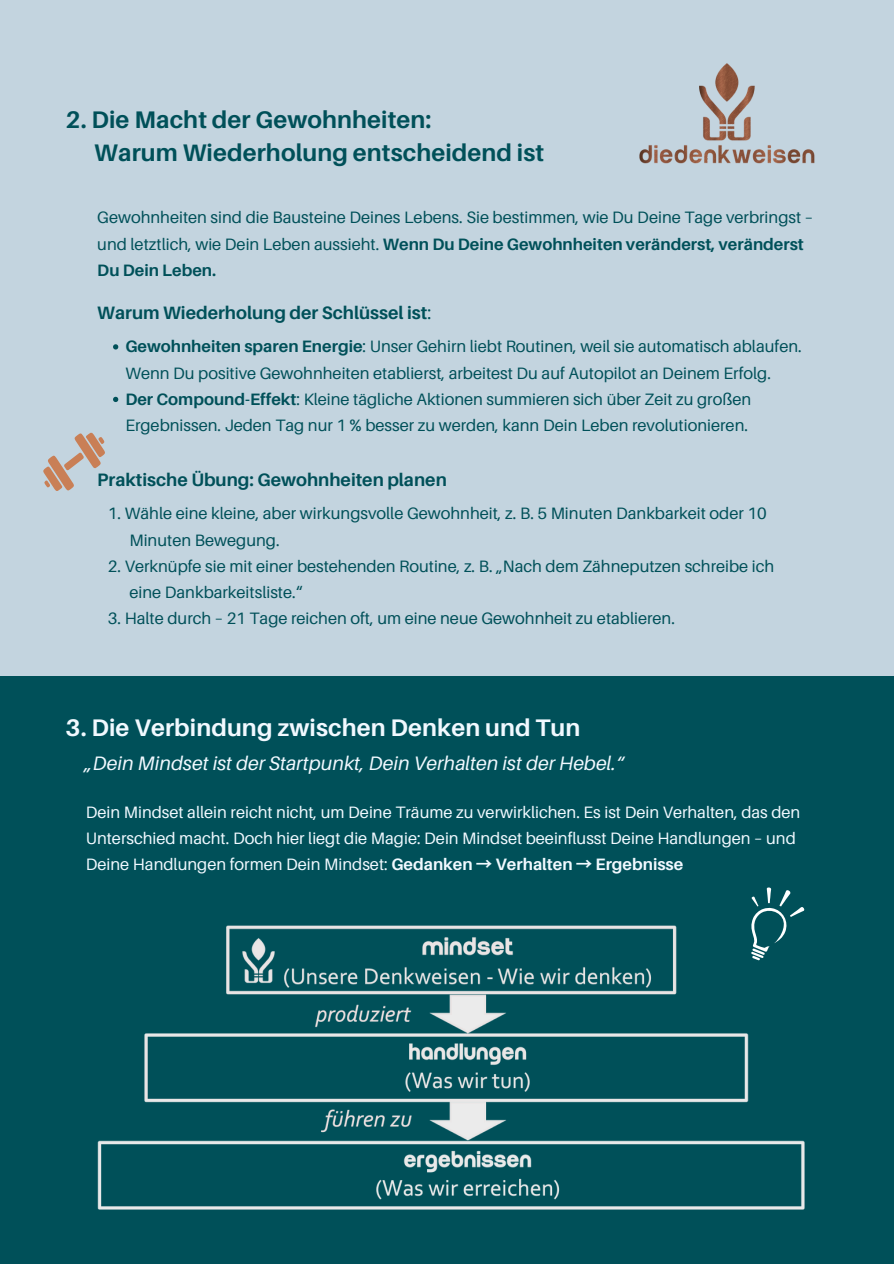
<style>
.page{position:relative;width:894px;height:1264px;background:#fff}
.page>*{position:absolute;margin:0;border:0;box-sizing:border-box;transform-origin:0 0}
.t1{font:700 24px/32.7px "Aileron";letter-spacing:.005em;color:#005059}
.t2{font:700 24px "Aileron";letter-spacing:.005em;color:#f1f9ff}
.t3{font:italic 19.5px "Aileron";letter-spacing:.005em;color:#f1f9ff}
.t4{font:700 18px "Aileron";color:#005059}
.t5{font:16.5px/26.2px "Aileron";color:#005059}
.t6{font:16.5px/26.2px "Aileron";color:#f1f9ff}
.s1{font-weight:700}
.s2{font-weight:400}
.s3{font-family:"Noto Sans CJ Ksc";font-weight:700}
</style>
<div class="page">
<div style="left:0;top:0;width:893px;height:1263px;background:#c3d4df"></div>
<img style="left:639px;top:63px;width:176px;height:101px">
<div style="left:0;top:675px;width:893px;height:588px;background:#005059"></div>
<img style="left:97px;top:925px;width:707px;height:285px">
<svg style="left:113px;top:344px;width:5px;height:5px"></svg>
<svg style="left:113px;top:397px;width:5px;height:5px"></svg>
<svg style="left:43px;top:432px;width:62px;height:59px"></svg>
<svg style="left:750px;top:887px;width:54px;height:73px"></svg>
<p class="t1" style="left:94px;top:103px;width:451px;text-indent:-29px">2. Die Macht der Gewohnheiten:<br>Warum Wiederholung entscheidend ist</p>
<p class="t5" style="left:97px;top:204px;width:717px">Gewohnheiten sind die Bausteine Deines Lebens. Sie bestimmen, wie Du Deine Tage verbringst – und letztlich, wie Dein Leben aussieht. <span class="s1">Wenn Du Deine Gewohnheiten veränderst, veränderst<br>Du Dein Leben.</span></p>
<h1 class="t4" style="left:97px;top:301px;width:335px">Warum Wiederholung der Schlüssel ist<span class="s2">:</span></h1>
<p class="t5" style="left:125px;top:333px;width:677px"><span class="s1">Gewohnheiten sparen Energie</span>: Unser Gehirn liebt Routinen, weil sie automatisch ablaufen.<br>Wenn Du positive Gewohnheiten etablierst, arbeitest Du auf Autopilot an Deinem Erfolg.</p>
<h3 class="t5" style="left:125px;top:385px;width:627px"><span class="s1">Der Compound-Effekt</span>: Kleine tägliche Aktionen summieren sich über Zeit zu großen<br>Ergebnissen. Jeden Tag nur 1 % besser zu werden, kann Dein Leben revolutionieren.</h3>
<p class="t4" style="left:97px;top:468px;width:351px">Praktische Übung: Gewohnheiten planen</p>
<p class="t5" style="left:108px;top:500px;width:660px">1. Wähle eine kleine, aber wirkungsvolle Gewohnheit, z. B. 5 Minuten Dankbarkeit oder 10</p>
<h2 class="t5" style="left:129px;top:526px;width:152px">Minuten Bewegung.</h2>
<p class="t5" style="left:108px;top:552px;width:667px">2. Verknüpfe sie mit einer bestehenden Routine, z. B. „Nach dem Zähneputzen schreibe ich</p>
<p class="t5" style="left:129px;top:579px;width:175px">eine Dankbarkeitsliste.“</p>
<p class="t5" style="left:108px;top:605px;width:568px">3. Halte durch – 21 Tage reichen oft, um eine neue Gewohnheit zu etablieren.</p>
<p class="t2" style="left:66px;top:712px;width:516px">3. Die Verbindung zwischen Denken und Tun</p>
<h1 class="t3" style="left:85px;top:751px;width:540px">„Dein Mindset ist der Startpunkt, Dein Verhalten ist der Hebel.“</h1>
<p class="t6" style="left:86px;top:798px;width:716px">Dein Mindset allein reicht nicht, um Deine Träume zu verwirklichen. Es ist Dein Verhalten, das den<br>Unterschied macht. Doch hier liegt die Magie: Dein Mindset beeinflusst Deine Handlungen – und<br>Deine Handlungen formen Dein Mindset: <span class="s1">Gedanken</span> <span class="s3">→</span> <span class="s1">Verhalten</span> <span class="s3">→</span> <span class="s1">Ergebnisse</span></p>
</div>
